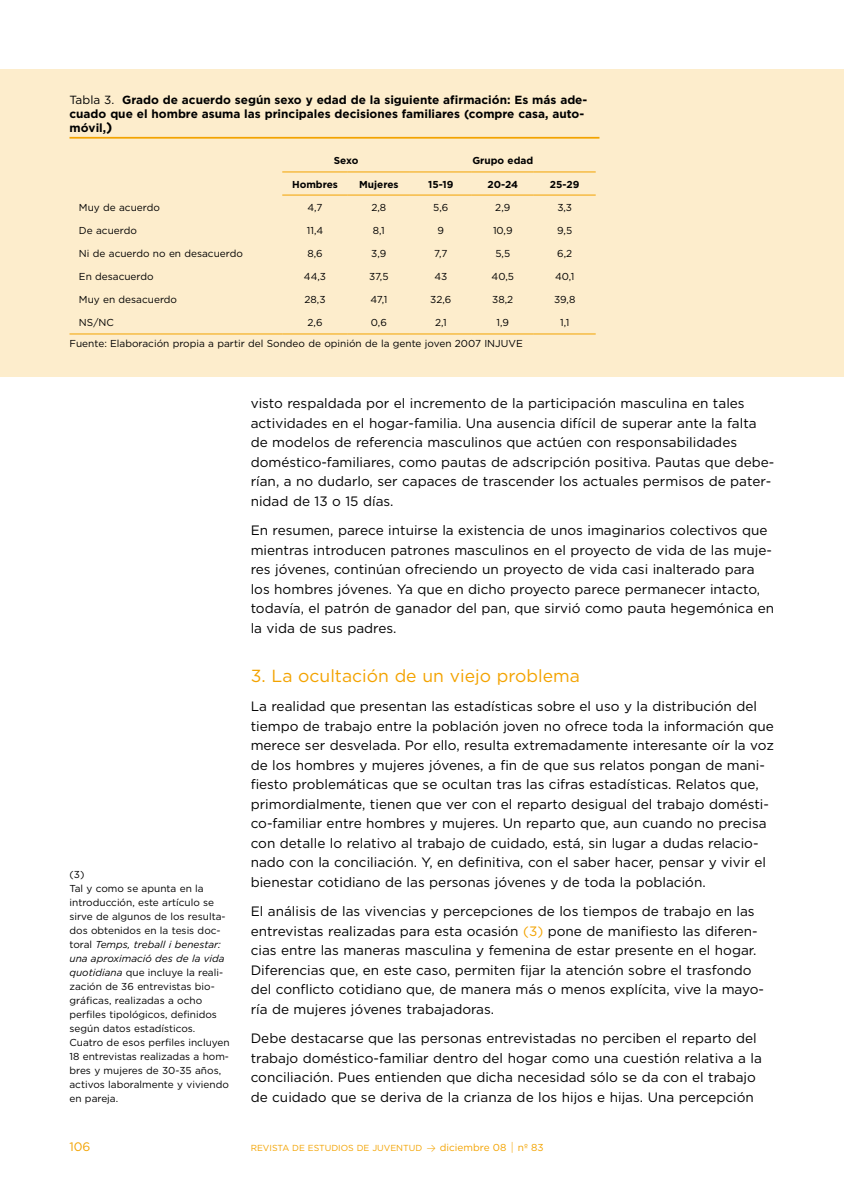
<style>
.page{position:relative;width:844px;height:1191px;background:#fff}
.page>*{position:absolute;margin:0;border:0;box-sizing:border-box;transform-origin:0 0}
.t1{font:17.5px "Gotham";color:#f3a300}
.t2{font:13.65px/19.4px "Gotham";color:#000}
.t3{font:12.25px "Gotham";color:#f3a300}
.t4{font:700 11.9px/14px "Gotham";color:#000}
.t5{font:10.15px/14px "Gotham";color:#000}
.t6{font:700 10.15px "Gotham";color:#000}
.t7{font:8.75px "Gotham";color:#f3a300}
.s1{font-weight:400}
.s2{font-size:14px}
.s3{font-style:italic}
.s4{color:#f3a300}
.s5{font-family:"Bryant";font-size:11.9px}
.s6{font-size:10.15px}
</style>
<div class="page">
<div style="left:0;top:69px;width:843px;height:308px;background:#fdedcc"></div>
<hr style="left:69px;top:137px;width:530px;height:2px;background:#f3a300">
<hr style="left:282px;top:171px;width:66px;height:1px;background:#f3a300">
<hr style="left:348px;top:171px;width:62px;height:1px;background:#f3a300">
<hr style="left:410px;top:171px;width:61px;height:1px;background:#f3a300">
<hr style="left:471px;top:171px;width:62px;height:1px;background:#f3a300">
<hr style="left:533px;top:171px;width:62px;height:1px;background:#f3a300">
<hr style="left:282px;top:195px;width:66px;height:1px;background:#f3a300">
<hr style="left:348px;top:195px;width:62px;height:1px;background:#f3a300">
<hr style="left:410px;top:195px;width:61px;height:1px;background:#f3a300">
<hr style="left:471px;top:195px;width:62px;height:1px;background:#f3a300">
<hr style="left:533px;top:195px;width:62px;height:1px;background:#f3a300">
<hr style="left:69px;top:333px;width:213px;height:1px;background:#f3a300">
<hr style="left:282px;top:333px;width:66px;height:1px;background:#f3a300">
<hr style="left:348px;top:333px;width:62px;height:1px;background:#f3a300">
<hr style="left:410px;top:333px;width:61px;height:1px;background:#f3a300">
<hr style="left:471px;top:333px;width:62px;height:1px;background:#f3a300">
<hr style="left:533px;top:333px;width:62px;height:1px;background:#f3a300">
<p class="t4" style="left:69px;top:92px;width:519px"><span class="s1">Tabla 3.</span> Grado de acuerdo según sexo y edad de la siguiente afirmación: Es más ade&shy;cuado que el hombre asuma las principales decisiones familiares (compre casa, auto&shy;móvil,<span class="s2">)</span></p>
<p class="t6" style="left:334px;top:155px;width:26px">Sexo</p>
<p class="t6" style="left:472px;top:155px;width:62px">Grupo edad</p>
<p class="t6" style="left:292px;top:178px;width:47px">Hombres</p>
<p class="t6" style="left:359px;top:178px;width:41px">Mujeres</p>
<p class="t6" style="left:428px;top:178px;width:27px">15-19</p>
<p class="t6" style="left:487px;top:178px;width:32px">20-24</p>
<p class="t6" style="left:549px;top:178px;width:31px">25-29</p>
<p class="t5" style="left:79px;top:200px;width:82px">Muy de acuerdo</p>
<p class="t5" style="left:307px;top:200px;width:17px">4,7</p>
<p class="t5" style="left:371px;top:200px;width:16px">2,8</p>
<p class="t5" style="left:433px;top:200px;width:17px">5,6</p>
<p class="t5" style="left:495px;top:200px;width:17px">2,9</p>
<p class="t5" style="left:557px;top:200px;width:16px">3,3</p>
<p class="t5" style="left:79px;top:223px;width:59px">De acuerdo</p>
<p class="t5" style="left:307px;top:223px;width:18px">11,4</p>
<p class="t5" style="left:373px;top:223px;width:13px">8,1</p>
<p class="t5" style="left:437px;top:223px;width:8px">9</p>
<p class="t5" style="left:493px;top:223px;width:21px">10,9</p>
<p class="t5" style="left:557px;top:223px;width:17px">9,5</p>
<p class="t5" style="left:79px;top:246px;width:165px">N i de acuerdo no en desacuerdo</p>
<p class="t5" style="left:307px;top:246px;width:17px">8,6</p>
<p class="t5" style="left:371px;top:246px;width:17px">3,9</p>
<p class="t5" style="left:434px;top:246px;width:15px">7,7</p>
<p class="t5" style="left:495px;top:246px;width:16px">5,5</p>
<p class="t5" style="left:557px;top:246px;width:17px">6,2</p>
<p class="t5" style="left:79px;top:269px;width:76px">En desacuerdo</p>
<p class="t5" style="left:304px;top:269px;width:24px">44,3</p>
<p class="t5" style="left:369px;top:269px;width:21px">37,5</p>
<p class="t5" style="left:434px;top:269px;width:14px">43</p>
<p class="t5" style="left:491px;top:269px;width:24px">40,5</p>
<p class="t5" style="left:555px;top:269px;width:21px">40,1</p>
<p class="t5" style="left:79px;top:292px;width:100px">Muy en desacuerdo</p>
<p class="t5" style="left:304px;top:292px;width:23px">28,3</p>
<p class="t5" style="left:370px;top:292px;width:18px">47,1</p>
<p class="t5" style="left:430px;top:292px;width:23px">32,6</p>
<p class="t5" style="left:492px;top:292px;width:23px">38,2</p>
<p class="t5" style="left:554px;top:292px;width:23px">39,8</p>
<p class="t5" style="left:79px;top:315px;width:36px">NS/NC</p>
<p class="t5" style="left:307px;top:315px;width:17px">2,6</p>
<p class="t5" style="left:371px;top:315px;width:17px">0,6</p>
<p class="t5" style="left:435px;top:315px;width:13px">2,1</p>
<p class="t5" style="left:496px;top:315px;width:14px">1,9</p>
<p class="t5" style="left:560px;top:315px;width:11px">1,1</p>
<p class="t5" style="left:69px;top:336px;width:422px">Fuente: Elaboración propia a partir del Sondeo de opinión de la gente joven 2007 INJUVE</p>
<p class="t5" style="left:69px;top:866px;width:162px">(3)<br>Tal y como se apunta en la introducción, este artículo se sirve de algunos de los resulta&shy;dos obtenidos en la tesis doc&shy;toral <span class="s3">Temps, treball i benestar: una aproximació des de la vida quotidiana</span> que incluye la reali&shy;zación de 36 entrevistas bio&shy;gráficas, realizadas a ocho perfiles tipológicos, definidos según datos estadísticos.<br>Cuatro de esos perfiles incluyen<br>18 entrevistas realizadas a hom&shy;bres y mujeres de 30-35 años, activos laboralmente y viviendo en pareja.</p>
<p class="t2" style="left:251px;top:393px;width:525px">visto respaldada por el incremento de la participación masculina en tales actividades en el hogar-familia. U na ausencia difícil de superar ante la falta de modelos de referencia masculinos que actúen con responsabilidades doméstico-familiares, como pautas de adscripción positiva. Pautas que debe&shy;rían, a no dudarlo, ser capaces de trascender los actuales permisos de pater&shy;nidad de 13 o 15 días.</p>
<p class="t2" style="left:251px;top:520px;width:524px">En resumen, parece intuirse la existencia de unos imaginarios colectivos que mientras introducen patrones masculinos en el proyecto de vida de las muje&shy;res jóvenes, continúan ofreciendo un proyecto de vida casi inalterado para los hombres jóvenes. Ya que en dicho proyecto parece permanecer intacto, todavía, el patrón de ganador del pan, que sirvió como pauta hegemónica en la vida de sus padres.</p>
<p class="t1" style="left:251px;top:666px;width:330px">3. La ocultación de un viejo problema</p>
<p class="t2" style="left:251px;top:696px;width:524px">La realidad que presentan las estadísticas sobre el uso y la distribución del tiempo de trabajo entre la población joven no ofrece toda la información que merece ser desvelada. Por ello, resulta extremadamente interesante oír la voz de los hombres y mujeres jóvenes, a fin de que sus relatos pongan de mani&shy;fiesto problemáticas que se ocultan tras las cifras estadísticas. Relatos que, primordialmente, tienen que ver con el reparto desigual del trabajo domésti&shy;co-familiar entre hombres y mujeres. U n reparto que, aun cuando no precisa con detalle lo relativo al trabajo de cuidado, está, sin lugar a dudas relacio&shy;nado con la conciliación. Y, en definitiva, con el saber hacer, pensar y vivir el bienestar cotidiano de las personas jóvenes y de toda la población.</p>
<p class="t2" style="left:251px;top:901px;width:514px">El análisis de las vivencias y percepciones de los tiempos de trabajo en las entrevistas realizadas para esta ocasión <span class="s4">(3)</span> pone de manifiesto las diferen&shy;cias entre las maneras masculina y femenina de estar presente en el hogar.<br>Diferencias que, en este caso, permiten fijar la atención sobre el trasfondo del conflicto cotidiano que, de manera más o menos explícita, vive la mayo&shy;ría de mujeres jóvenes trabajadoras.</p>
<p class="t2" style="left:251px;top:1028px;width:512px">Debe destacarse que las personas entrevistadas no perciben el reparto del trabajo doméstico-familiar dentro del hogar como una cuestión relativa a la conciliación. Pues entienden que dicha necesidad sólo se da con el trabajo de cuidado que se deriva de la crianza de los hijos e hijas. U na percepción</p>
<p class="t3" style="left:69px;top:1140px;width:23px">106</p>
<p class="t7" style="left:251px;top:1143px;width:294px">Revista de Estudios de juventud <span class="s5">≥</span> <span class="s6">diciembre 08</span> <span class="s5">|</span> <span class="s6">nº 83</span></p>
</div>
